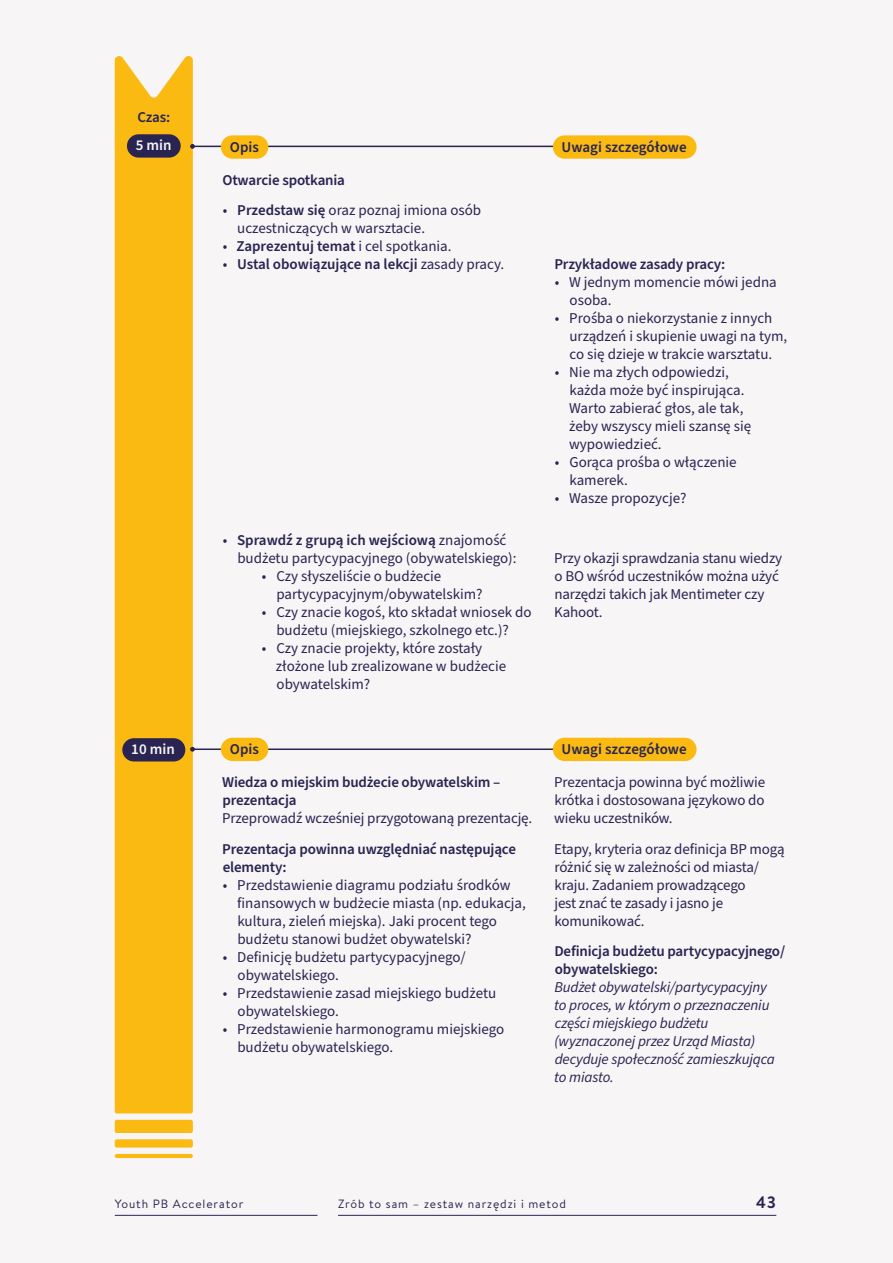
<style>
.page{position:relative;width:893px;height:1263px;background:#f7f5f5}
.page>*{position:absolute;margin:0;border:0;box-sizing:border-box;transform-origin:0 0}
.t1{font:700 16.5px "Brandon Text";color:#292452}
.WYKRES_TREŚĆ{font:15px/18px "Source Sans Pro";color:#292452}
.WYKRES_SEMIBOLD{font:600 15px/18px "Source Sans Pro";letter-spacing:-.01em;color:#292452}
.WYKRES_TREŚĆ-2{font:italic 15px/18px "Source Sans Pro";letter-spacing:-.01em;color:#292452}
.WYKRES_TREŚĆ_ODSTĘP{font:15px/18px "Source Sans Pro";letter-spacing:-.01em;color:#292452}
.DESCRIPTION{font:600 15px "Source Sans Pro";color:#292452}
.CZAS{font:600 15px "Source Sans Pro";color:#f7f5f5}
.DURATION{font:600 15px "Source Sans Pro";color:#292452}
.t2{font:12px "Brandon Text";letter-spacing:.075em;color:#292452}
.s1{font-weight:600}
.s2{font-weight:400}
</style>
<div class="page">
<div style="left:115px;top:56px;width:78px;height:1057px;background:#faba12"></div>
<div style="left:115px;top:1120px;width:78px;height:13px;background:#faba12;border-radius:2px"></div>
<div style="left:115px;top:1139px;width:78px;height:8px;background:#faba12;border-radius:2px"></div>
<hr style="left:115px;top:1154px;width:78px;height:4px;background:#faba12;border-radius:2px">
<hr style="left:192px;top:748px;width:389px;height:2px;background:#292452">
<svg style="left:190px;top:747px;width:5px;height:5px"></svg>
<hr style="left:192px;top:146px;width:374px;height:1px;background:#292452">
<svg style="left:190px;top:144px;width:5px;height:5px"></svg>
<hr style="left:338px;top:1215px;width:438px;height:1px;background:#292452">
<hr style="left:115px;top:1215px;width:202px;height:1px;background:#292452">
<div style="left:122px;top:738px;width:63px;height:23px;background:#292452;border-radius:12px"></div>
<div style="left:127px;top:134px;width:54px;height:24px;background:#292452;border-radius:12px"></div>
<div style="left:221px;top:135px;width:47px;height:24px;background:#faba12;border-radius:12px"></div>
<div style="left:553px;top:135px;width:144px;height:24px;background:#faba12;border-radius:12px"></div>
<div style="left:221px;top:738px;width:47px;height:23px;background:#faba12;border-radius:12px"></div>
<div style="left:553px;top:738px;width:144px;height:23px;background:#faba12;border-radius:12px"></div>
<p class="DURATION" style="left:137px;top:107px;width:34px">Czas:</p>
<p class="CZAS" style="left:136px;top:135px;width:37px">5 min</p>
<p class="DESCRIPTION" style="left:230px;top:136px;width:31px">Opis</p>
<p class="WYKRES_SEMIBOLD" style="left:222px;top:171px;width:124px">Otwarcie spotkania</p>
<p class="WYKRES_TREŚĆ" style="left:237px;top:201px;width:245px;text-indent:-14px">• <span class="s1">Przedstaw się</span> oraz poznaj imiona osób uczestniczących w warsztacie.</p>
<p class="WYKRES_SEMIBOLD" style="left:223px;top:237px;width:230px"><span class="s2">•</span> Zaprezentuj temat <span class="s2">i cel spotkania.</span></p>
<p class="WYKRES_SEMIBOLD" style="left:223px;top:255px;width:283px"><span class="s2">•</span> Ustal obowiązujące na lekcji <span class="s2">zasady pracy.</span></p>
<p class="CZAS" style="left:131px;top:739px;width:45px">10 min</p>
<p class="WYKRES_TREŚĆ" style="left:237px;top:531px;width:281px;text-indent:-14px">• <span class="s1">Sprawdź z grupą ich wejściową</span> znajomość budżetu partycypacyjnego (obywatelskiego):</p>
<p class="WYKRES_TREŚĆ" style="left:276px;top:567px;width:208px;text-indent:-14px">• Czy słyszeliście o budżecie partycypacyjnym/obywatelskim?</p>
<p class="WYKRES_TREŚĆ" style="left:262px;top:603px;width:271px;text-align:center">• Czy znacie kogoś, kto składał wniosek do budżetu (miejskiego, szkolnego etc.)?</p>
<p class="WYKRES_TREŚĆ" style="left:276px;top:639px;width:232px;text-indent:-14px">• Czy znacie projekty, które zostały złożone lub zrealizowane w budżecie obywatelskim?</p>
<p class="DESCRIPTION" style="left:230px;top:739px;width:31px">Opis</p>
<p class="WYKRES_SEMIBOLD" style="left:222px;top:773px;width:280px">Wiedza o miejskim budżecie obywatelskim – prezentacja</p>
<p class="WYKRES_TREŚĆ" style="left:222px;top:809px;width:312px">Przeprowadź wcześniej przygotowaną prezentację.</p>
<p class="WYKRES_SEMIBOLD" style="left:222px;top:840px;width:295px">Prezentacja powinna uwzględniać następujące elementy:</p>
<p class="WYKRES_TREŚĆ" style="left:237px;top:876px;width:290px;text-indent:-14px">• Przedstawienie diagramu podziału środków finansowych w budżecie miasta (np. edukacja, kultura, zieleń miejska). Jaki procent tego budżetu stanowi budżet obywatelski?</p>
<p class="WYKRES_TREŚĆ" style="left:238px;top:948px;width:230px;text-indent:-15px">• Definicję budżetu partycypacyjnego/ obywatelskiego.</p>
<p class="WYKRES_TREŚĆ" style="left:238px;top:984px;width:260px;text-indent:-15px">• Przedstawienie zasad miejskiego budżetu obywatelskiego.</p>
<p class="WYKRES_TREŚĆ" style="left:237px;top:1020px;width:269px;text-indent:-14px">• Przedstawienie harmonogramu miejskiego budżetu obywatelskiego.</p>
<p class="DESCRIPTION" style="left:562px;top:136px;width:126px">Uwagi szczegółowe</p>
<p class="WYKRES_SEMIBOLD" style="left:554px;top:255px;width:173px">Przykładowe zasady pracy:</p>
<p class="WYKRES_TREŚĆ" style="left:570px;top:273px;width:209px;text-indent:-15px">• W jednym momencie mówi jedna osoba.</p>
<p class="WYKRES_TREŚĆ" style="left:569px;top:309px;width:219px;text-indent:-14px">• Prośba o niekorzystanie z innych urządzeń i skupienie uwagi na tym, co się dzieje w trakcie warsztatu.</p>
<p class="WYKRES_TREŚĆ" style="left:569px;top:363px;width:184px;text-indent:-14px">• Nie ma złych odpowiedzi, każda może być inspirująca.<br>Warto zabierać głos, ale tak, żeby wszyscy mieli szansę się wypowiedzieć.</p>
<p class="WYKRES_TREŚĆ" style="left:569px;top:453px;width:169px;text-indent:-14px">• Gorąca prośba o włączenie kamerek.</p>
<p class="WYKRES_TREŚĆ" style="left:555px;top:489px;width:133px">• Wasze propozycje?</p>
<p class="WYKRES_TREŚĆ_ODSTĘP" style="left:554px;top:549px;width:229px">Przy okazji sprawdzania stanu wiedzy o BO wśród uczestników można użyć narzędzi takich jak Mentimeter czy<br>Kahoot.</p>
<p class="DESCRIPTION" style="left:562px;top:739px;width:126px">Uwagi szczegółowe</p>
<p class="WYKRES_TREŚĆ" style="left:554px;top:773px;width:212px;text-align:justify">Prezentacja powinna być możliwie krótka i dostosowana językowo do wieku uczestników.</p>
<p class="WYKRES_TREŚĆ" style="left:554px;top:840px;width:232px">Etapy, kryteria oraz definicja BP mogą różnić się w zależności od miasta/ kraju. Zadaniem prowadzącego<br>jest znać te zasady i jasno je komunikować.</p>
<p class="WYKRES_SEMIBOLD" style="left:554px;top:943px;width:232px">Definicja budżetu partycypacyjnego/ obywatelskiego:</p>
<p class="WYKRES_TREŚĆ-2" style="left:554px;top:979px;width:222px">Budżet obywatelski/partycypacyjny to proces, w którym o przeznaczeniu części miejskiego budżetu (wyznaczonej przez Urząd Miasta) decyduje społeczność zamieszkująca to miasto.</p>
<p class="t2" style="left:115px;top:1196px;width:130px">Youth PB Accelerator</p>
<p class="t2" style="left:338px;top:1196px;width:230px">Zrób to sam – zestaw narzędzi i metod</p>
<p class="t1" style="left:756px;top:1191px;width:22px">43</p>
</div>
